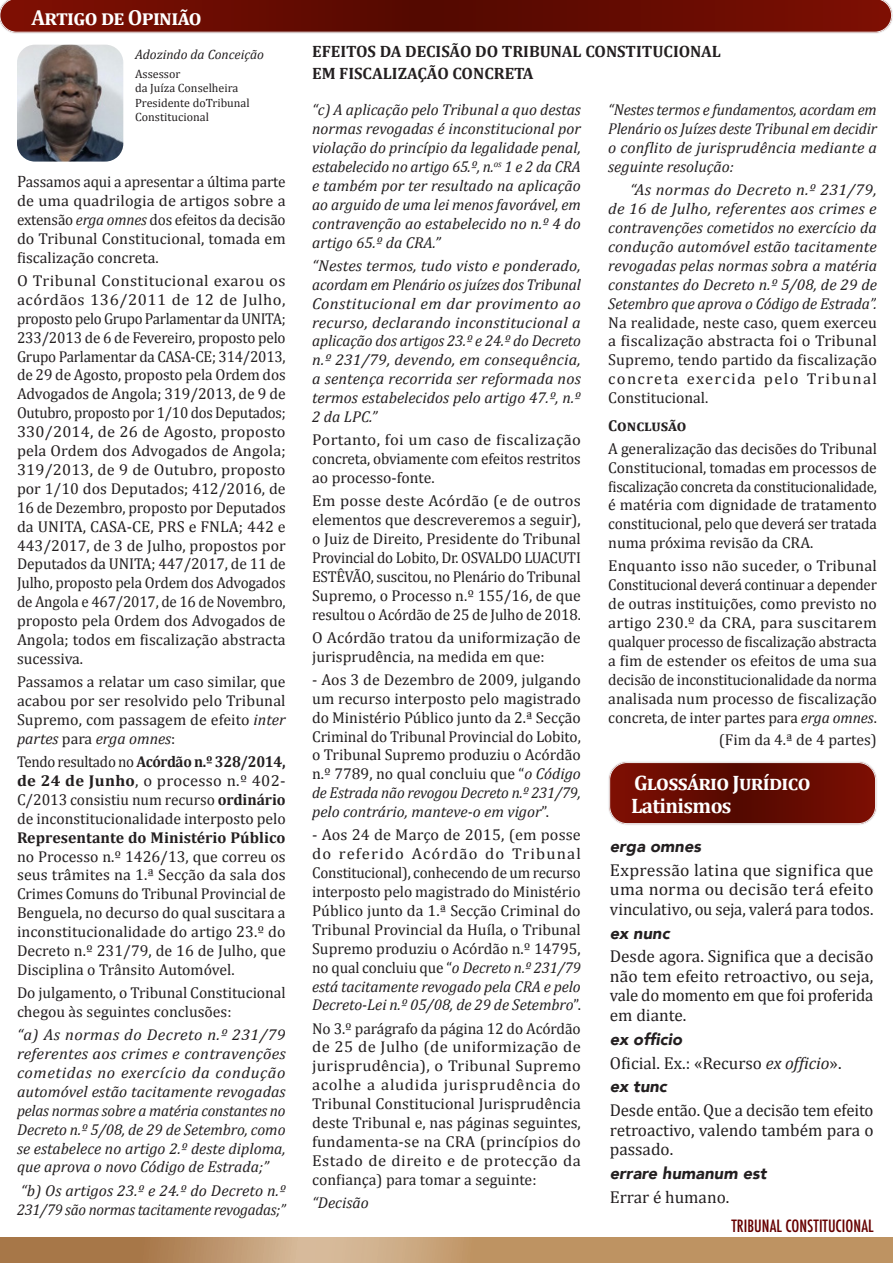
<style>
.page{position:relative;width:893px;height:1263px;background:#fff}
.page>*{position:absolute;margin:0;border:0;box-sizing:border-box;transform-origin:0 0}
.t1{font:700 21.9px "Cambria";letter-spacing:-.03em;color:#fff;scale:.96 1}
.t2{font:700 21px/22.2px "Cambria";letter-spacing:-.03em;color:#fff}
.t3{font:17.25px/19.5px "Cambria";color:#231f20;text-align:justify}
.t4{font:700 16.5px/22.5px "Cambria";color:#231f20}
.t5{font:italic 900 16.5px "Avenir";color:#231f20}
.t6{font:500 condensed 16.5px "Futura";color:#600}
.t7{font:15.75px/18.9px "Cambria";color:#231f20;text-align:justify}
.t8{font:15.75px/18.9px "Cambria";color:#231f20;text-align:justify;scale:1.05 1}
.t9{font:italic 15.75px/18.9px "Cambria";color:#231f20;text-align:justify}
.t10{font:italic 15.75px/18.9px "Cambria";color:#231f20;text-align:justify;scale:1.05 1}
.t11{font:15.75px/18.9px "Cambria";color:#231f20;text-align:justify;scale:.95 1}
.t12{font:700 15.75px "Cambria";color:#231f20}
.t13{font:italic 13.5px "Cambria";color:#231f20}
.t14{font:12px/14.4px "Cambria";color:#231f20}
.s1{font-size:16.5px}
.s2{font-style:italic}
.s3{font-weight:700}
</style>
<div class="page">
<img style="left:17px;top:45px;width:106px;height:117px">
<svg style="left:0;top:0;width:893px;height:34px;background:#721c12"></svg>
<svg style="left:0;top:1237px;width:892px;height:26px;background:#bd9467"></svg>
<svg style="left:610px;top:763px;width:265px;height:60px;background:#6a0f04"></svg>
<div style="left:608px;top:761px;width:269px;height:64px;border:1px solid #f2f3f4;border-radius:19px"></div>
<div style="left:609px;top:762px;width:267px;height:62px;border:1px solid #f2f3f4;border-radius:17px"></div>
<h1 class="t1" style="left:32px;top:4px;width:179px">Artigo de Opinião</h1>
<p class="t13" style="left:135px;top:47px;width:130px">Adozindo da Conceição</p>
<p class="t14" style="left:135px;top:67px;width:116px">Assessor<br>da Juíza Conselheira<br>Presidente doTribunal<br>Constitucional</p>
<p class="t7" style="left:17px;top:172px;width:270px"><span class="s1">P</span>assamos aqui a apresentar a última parte de uma quadrilogia de artigos sobre a extensão <span class="s2">erga omnes</span> dos efeitos da decisão do Tribunal Constitucional, tomada em fiscalização concreta.</p>
<p class="t8" style="left:17px;top:271px;width:257px">O Tribunal Constitucional exarou os acórdãos 136/2011 de 12 de Julho, proposto pelo Grupo Parlamentar da UNITA; 233/2013 de 6 de Fevereiro, proposto pelo Grupo Parlamentar da CASA-CE; 314/2013, de 29 de Agosto, proposto pela Ordem dos Advogados de Angola; 319/2013, de 9 de Outubro, proposto por 1/10 dos Deputados; 330/2014, de 26 de Agosto, proposto pela Ordem dos Advogados de Angola; 319/2013, de 9 de Outubro, proposto por 1/10 dos Deputados; 412/2016, de 16 de Dezembro, proposto por Deputados da UNITA, CASA-CE, PRS e FNLA; 442 e 443/2017, de 3 de Julho, propostos por Deputados da UNITA; 447/2017, de 11 de Julho, proposto pela Ordem dos Advogados de Angola e 467/2017, de 16 de Novembro, proposto pela Ordem dos Advogados de Angola; todos em fiscalização abstracta sucessiva.</p>
<p class="t7" style="left:17px;top:672px;width:270px">Passamos a relatar um caso similar, que acabou por ser resolvido pelo Tribunal Supremo, com passagem de efeito <span class="s2">inter partes</span> para <span class="s2">erga omnes</span>:</p>
<p class="t11" style="left:17px;top:752px;width:284px">Tendo resultado no <span class="s3">Acórdão n.º 328/2014, de 24 de Junho</span>, o processo n.º 402- C/2013 consistiu num recurso <span class="s3">ordinário </span>de inconstitucionalidade interposto pelo</p>
<p class="t12" style="left:17px;top:828px;width:270px">Representante do Ministério Público</p>
<p class="t7" style="left:17px;top:847px;width:270px">no Processo n.º 1426/13, que correu os seus trâmites na 1.ª Secção da sala dos Crimes Comuns do Tribunal Provincial de Benguela, no decurso do qual suscitara a inconstitucionalidade do artigo 23.º do Decreto n.º 231/79, de 16 de Julho, que Disciplina o Trânsito Automóvel.</p>
<p class="t7" style="left:17px;top:983px;width:270px">Do julgamento, o Tribunal Constitucional chegou às seguintes conclusões:</p>
<p class="t10" style="left:17px;top:1025px;width:257px">“a) As normas do Decreto n.º 231/79 referentes aos crimes e contravenções cometidas no exercício da condução automóvel estão tacitamente revogadas pelas normas sobre a matéria constantes no Decreto n.º 5/08, de 29 de Setembro, como se estabelece no artigo 2.º deste diploma, que aprova o novo Código de Estrada;”</p>
<p class="t9" style="left:17px;top:1180px;width:270px">“b) Os artigos 23.º e 24.º do Decreto n.º<br>231/79 são normas tacitamente revogadas;”</p>
<p class="t4" style="left:312px;top:40px;width:410px">EFEITOS DA DECISÃO DO TRIBUNAL CONSTITUCIONAL<br>EM FISCALIZAÇÃO CONCRETA</p>
<p class="t9" style="left:312px;top:100px;width:270px">“c) A aplicação pelo Tribunal a quo destas normas revogadas é inconstitucional por violação do princípio da legalidade penal, estabelecido no artigo 65.º, n.<sup>os</sup> 1 e 2 da CRA e também por ter resultado na aplicação ao arguido de uma lei menos favorável, em contravenção ao estabelecido no n.º 4 do artigo 65.º da CRA.”</p>
<p class="t9" style="left:312px;top:256px;width:270px">“Nestes termos, tudo visto e ponderado, acordam em Plenário os juízes dos Tribunal Constitucional em dar provimento ao recurso, declarando inconstitucional a aplicação dos artigos 23.º e 24.º do Decreto n.º 231/79, devendo, em consequência, a sentença recorrida ser reformada nos termos estabelecidos pelo artigo 47.º, n.º 2 da LPC.”</p>
<p class="t8" style="left:312px;top:430px;width:257px">Portanto, foi um caso de fiscalização concreta, obviamente com efeitos restritos ao processo-fonte.</p>
<p class="t8" style="left:312px;top:491px;width:257px">Em posse deste Acórdão (e de outros elementos que descreveremos a seguir), o Juiz de Direito, Presidente do Tribunal Provincial do Lobito, Dr. OSVALDO LUACUTI ESTÊVÃO, suscitou, no Plenário do Tribunal Supremo, o Processo n.º 155/16, de que resultou o Acórdão de 25 de Julho de 2018.</p>
<p class="t7" style="left:312px;top:628px;width:270px">O Acórdão tratou da uniformização de jurisprudência, na medida em que:</p>
<p class="t7" style="left:312px;top:670px;width:270px">- Aos 3 de Dezembro de 2009, julgando um recurso interposto pelo magistrado do Ministério Público junto da 2.ª Secção Criminal do Tribunal Provincial do Lobito, o Tribunal Supremo produziu o Acórdão n.º 7789, no qual concluiu que “<span class="s2">o Código de Estrada não revogou Decreto n.º 231/79, pelo contrário, manteve-o em vigor</span>”.</p>
<p class="t7" style="left:312px;top:825px;width:270px">- Aos 24 de Março de 2015, (em posse do referido Acórdão do Tribunal Constitucional), conhecendo de um recurso interposto pelo magistrado do Ministério Público junto da 1.ª Secção Criminal do Tribunal Provincial da Huíla, o Tribunal Supremo produziu o Acórdão n.º 14795, no qual concluiu que “<span class="s2">o Decreto n.º 231/79 está tacitamente revogado pela CRA e pelo Decreto-Lei n.º 05/08, de 29 de Setembro</span>”.</p>
<p class="t7" style="left:312px;top:1019px;width:270px">No 3.º parágrafo da página 12 do Acórdão de 25 de Julho (de uniformização de jurisprudência), o Tribunal Supremo acolhe a aludida jurisprudência do Tribunal Constitucional Jurisprudência deste Tribunal e, nas páginas seguintes, fundamenta-se na CRA (princípios do Estado de direito e de protecção da confiança) para tomar a seguinte:</p>
<p class="t9" style="left:312px;top:1193px;width:58px">“Decisão</p>
<p class="t9" style="left:608px;top:100px;width:270px">“Nestes termos e fundamentos, acordam em Plenário os Juízes deste Tribunal em decidir o conflito de jurisprudência mediante a seguinte resolução:</p>
<p class="t10" style="left:608px;top:180px;width:257px;text-indent:22px">“As normas do Decreto n.º 231/79, de 16 de Julho, referentes aos crimes e contravenções cometidos no exercício da condução automóvel estão tacitamente revogadas pelas normas sobra a matéria constantes do Decreto n.º 5/08, de 29 de Setembro que aprova o Código de Estrada”.</p>
<p class="t7" style="left:608px;top:313px;width:270px">Na realidade, neste caso, quem exerceu a fiscalização abstracta foi o Tribunal Supremo, tendo partido da fiscalização concreta exercida pelo Tribunal Constitucional.</p>
<p class="t12" style="left:608px;top:416px;width:80px">Conclusão</p>
<p class="t7" style="left:608px;top:439px;width:270px">A generalização das decisões do Tribunal Constitucional, tomadas em processos de fiscalização concreta da constitucionalidade, é matéria com dignidade de tratamento constitucional, pelo que deverá ser tratada numa próxima revisão da CRA.</p>
<p class="t7" style="left:608px;top:556px;width:270px">Enquanto isso não suceder, o Tribunal Constitucional deverá continuar a depender de outras instituições, como previsto no artigo 230.º da CRA, para suscitarem qualquer processo de fiscalização abstracta a fim de estender os efeitos de uma sua decisão de inconstitucionalidade da norma analisada num processo de fiscalização concreta, de inter partes para <span class="s2">erga omnes</span>.</p>
<p class="t7" style="left:719px;top:730px;width:160px">(Fim da 4.ª de 4 partes)</p>
<h2 class="t2" style="left:631px;top:771px;width:181px">Glossário Jurídico<br>Latinismos</h2>
<p class="t5" style="left:610px;top:833px;width:93px">erga omnes</p>
<p class="t3" style="left:610px;top:860px;width:265px">Expressão latina que significa que uma norma ou decisão terá efeito vinculativo, ou seja, valerá para todos.</p>
<p class="t5" style="left:610px;top:919px;width:61px">ex nunc</p>
<p class="t3" style="left:610px;top:947px;width:265px">Desde agora. Significa que a decisão não tem efeito retroactivo, ou seja, vale do momento em que foi proferida em diante.</p>
<p class="t5" style="left:610px;top:1025px;width:74px">ex officio</p>
<p class="t3" style="left:610px;top:1053px;width:233px">Oficial. Ex.: «Recurso <span class="s2">ex officio</span>».</p>
<p class="t5" style="left:610px;top:1073px;width:59px">ex tunc</p>
<p class="t3" style="left:610px;top:1100px;width:265px">Desde então. Que a decisão tem efeito retroactivo, valendo também para o passado.</p>
<p class="t5" style="left:610px;top:1159px;width:158px">errare humanum est</p>
<p class="t3" style="left:610px;top:1187px;width:121px">Errar é humano.</p>
<p class="t6" style="left:731px;top:1215px;width:144px">TRIBUNAL CONSTITUCIONAL</p>
</div>
